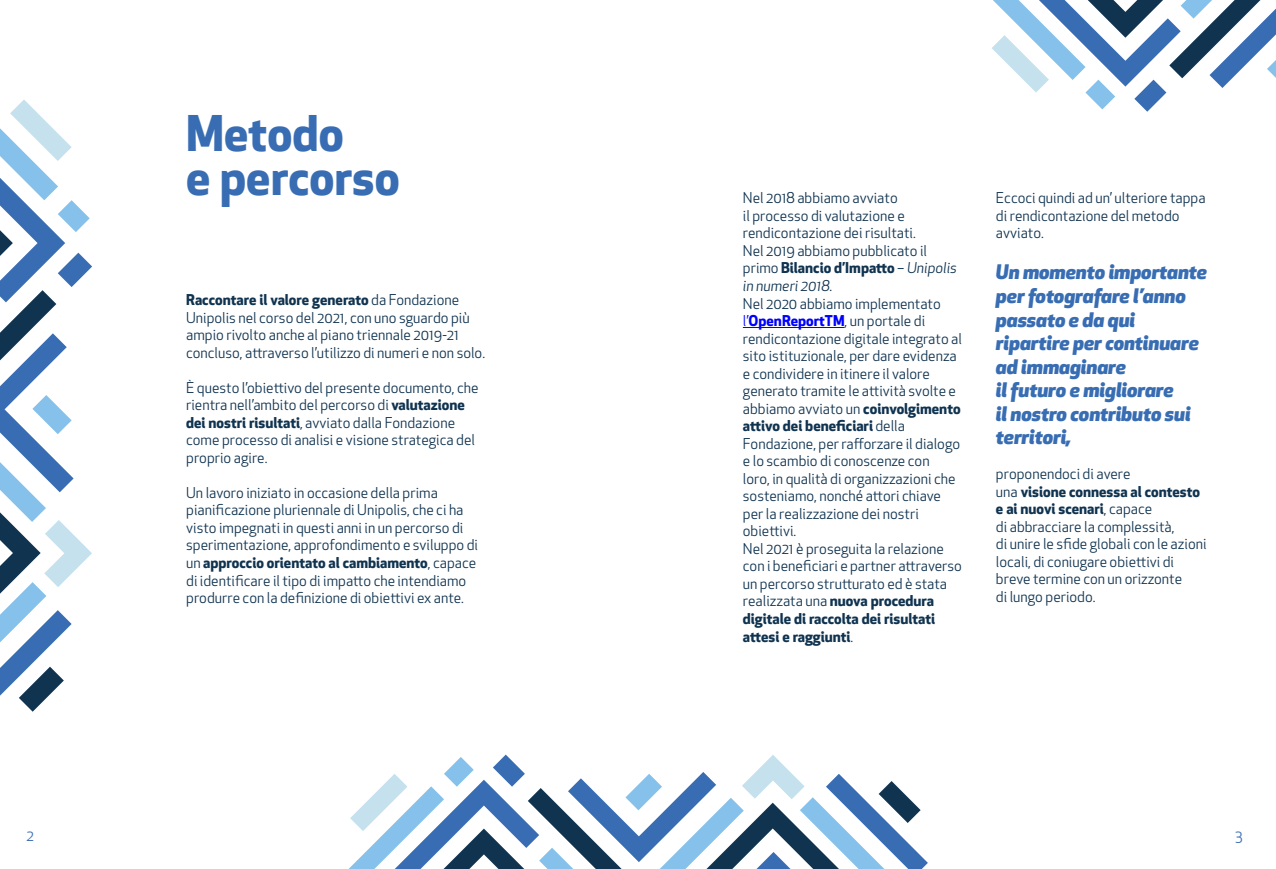
<style>
.page{position:relative;width:1276px;height:869px;background:#fff}
.page>*{position:absolute;margin:0;border:0;box-sizing:border-box;transform-origin:0 0}
.t1{font:700 48px/43.8px "Apex New";color:#386db3}
.t2{font:italic 800 19.62px/23.5px "Apex New";color:#386db3}
.t3{font:15px "Apex New";color:#386db3}
.t4{font:14.62px/17.5px "Apex New";color:#103350}
.s1{font-weight:700}
.s2{font-style:italic}
.s3{color:#00f}
.s4{font-weight:700;color:#00f}
</style>
<div class="page">
<svg style="left:0;top:100px;width:92px;height:611px"></svg>
<svg style="left:349px;top:754px;width:579px;height:114px"></svg>
<svg style="left:992px;top:0;width:284px;height:112px"></svg>
<hr style="left:743px;top:327px;width:101px;height:1px;background:#00f">
<h1 class="t1" style="left:186px;top:110px;width:215px">Metodo<br>e percorso</h1>
<p class="t4" style="left:186px;top:291px;width:300px"><span class="s1">Raccontare il valore generato</span> da Fondazione Unipolis nel corso del 2021, con uno sguardo più ampio rivolto anche al piano triennale 2019-21 concluso, attraverso l’utilizzo di numeri e non solo.</p>
<p class="t4" style="left:186px;top:378px;width:294px">È questo l’obiettivo del presente documento, che rientra nell’ambito del percorso di <span class="s1">valutazione dei nostri risultati</span>, avviato dalla Fondazione come processo di analisi e visione strategica del proprio agire.</p>
<p class="t4" style="left:186px;top:483px;width:293px">Un lavoro iniziato in occasione della prima pianificazione pluriennale di Unipolis, che ci ha visto impegnati in questi anni in un percorso di sperimentazione, approfondimento e sviluppo di un <span class="s1">approccio orientato al cambiamento</span>, capace di identificare il tipo di impatto che intendiamo produrre con la definizione di obiettivi ex ante.</p>
<p class="t4" style="left:743px;top:189px;width:215px">Nel 2018 abbiamo avviato<br>il processo di valutazione e rendicontazione dei risultati.<br>Nel 2019 abbiamo pubblicato il primo <span class="s1">Bilancio d’Impatto</span> – <span class="s2">Unipolis in numeri 2018.</span></p>
<p class="t4" style="left:743px;top:294px;width:220px">Nel 2020 abbiamo implementato <span class="s3">l’</span><span class="s4">OpenReportTM</span>, un portale di rendicontazione digitale integrato al sito istituzionale, per dare evidenza e condividere in itinere il valore generato tramite le attività svolte e abbiamo avviato un <span class="s1">coinvolgimento attivo dei beneficiari</span> della<br>Fondazione, per rafforzare il dialogo e lo scambio di conoscenze con<br>loro, in qualità di organizzazioni che sosteniamo, nonché attori chiave per la realizzazione dei nostri obiettivi.<br>Nel 2021 è proseguita la relazione con i beneficiari e partner attraverso un percorso strutturato ed è stata realizzata una <span class="s1">nuova procedura digitale di raccolta dei risultati attesi e raggiunti</span>.</p>
<p class="t4" style="left:996px;top:189px;width:211px">Eccoci quindi ad un’ ulteriore tappa di rendicontazione del metodo avviato.</p>
<h2 class="t2" style="left:996px;top:260px;width:213px">Un momento importante per fotografare l’anno passato e da qui ripartire per continuare ad immaginare<br>il futuro e migliorare<br>il nostro contributo sui territori,</h2>
<p class="t4" style="left:996px;top:465px;width:212px">proponendoci di avere<br>una <span class="s1">visione connessa al contesto e ai nuovi scenari</span>, capace<br>di abbracciare la complessità,<br>di unire le sfide globali con le azioni locali, di coniugare obiettivi di breve termine con un orizzonte<br>di lungo periodo.</p>
<p class="t3" style="left:27px;top:825px;width:9px">2</p>
<p class="t3" style="left:1235px;top:825px;width:9px">3</p>
</div>
